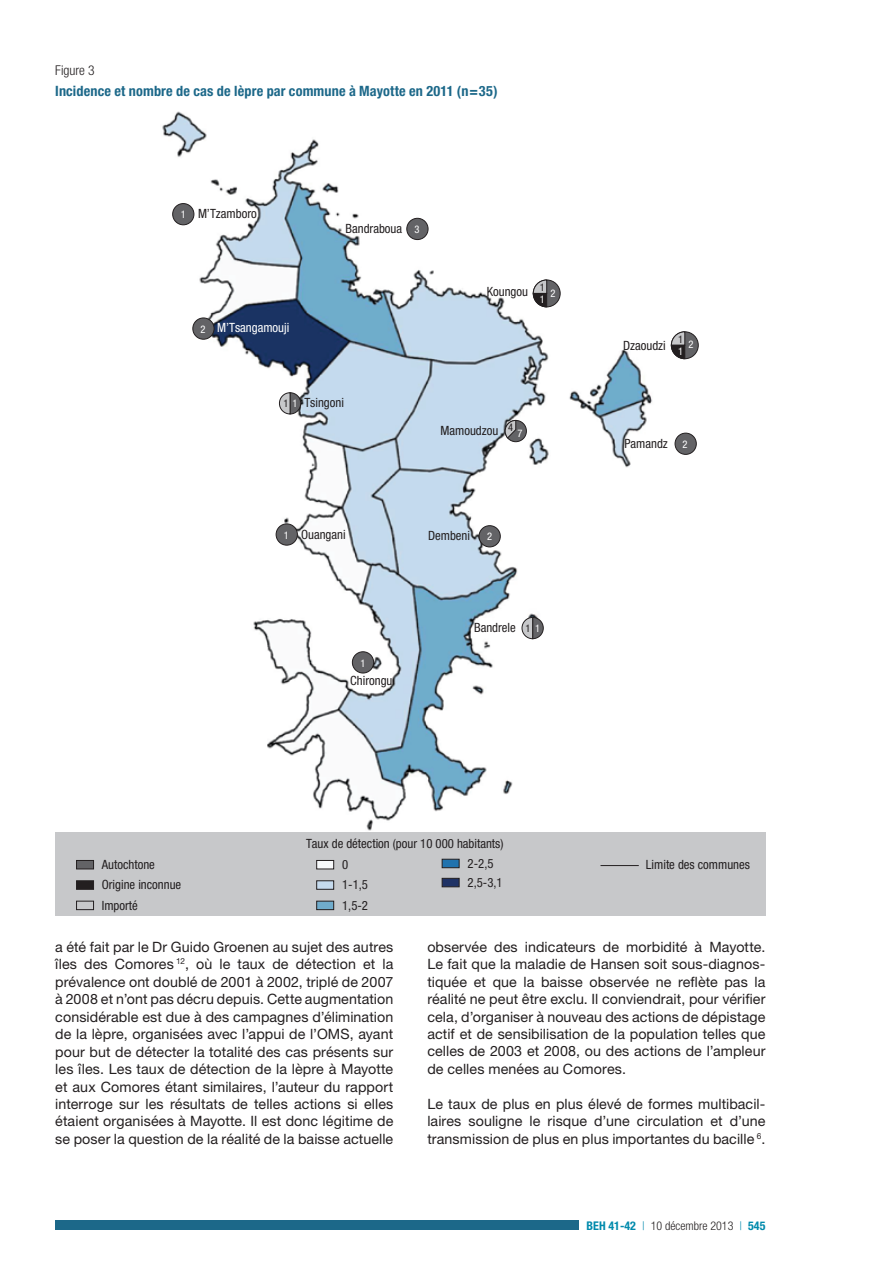
<style>
.page{position:relative;width:893px;height:1263px;background:#fff}
.page>*{position:absolute;margin:0;border:0;box-sizing:border-box;transform-origin:0 0}
.t1{font:14.25px/17.4px "Helvetica Neue";letter-spacing:.005em;color:#231f20;text-align:justify}
.t2{font:700 condensed 14.25px "Helvetica Neue";letter-spacing:.01em;color:#1c6889}
.t3{font:300 condensed 13.5px "Helvetica Neue";color:#231f20}
.t4{font:condensed 12.75px/20.4px "Helvetica Neue";color:#231f20}
.t5{font:condensed 12.75px "Helvetica Neue";color:#fff}
.t6{font:300 condensed 12px "Helvetica Neue";color:#231f20}
.t7{font:condensed 10.5px "Helvetica Neue";color:#fff}
.t8{font:condensed 10.5px "Helvetica Neue";color:#231f20}
.s1{color:#fff}
.s2{font-weight:700;color:#008aac}
.s3{color:#008aac}
</style>
<div class="page">
<div style="left:55px;top:1220px;width:523px;height:10px;background:#1c6889"></div>
<img style="left:162px;top:111px;width:491px;height:720px">
<div style="left:671px;top:332px;width:27px;height:27px;background:#636366;border-radius:50%"></div>
<div style="left:671px;top:331px;width:28px;height:28px;border:1px solid #231f20;border-radius:50%"></div>
<svg style="left:671px;top:331px;width:15px;height:28px"></svg>
<div style="left:533px;top:280px;width:27px;height:27px;background:#636366;border-radius:50%"></div>
<div style="left:533px;top:280px;width:28px;height:27px;border:1px solid #231f20;border-radius:50%"></div>
<svg style="left:532px;top:279px;width:15px;height:29px"></svg>
<div style="left:407px;top:218px;width:21px;height:22px;background:#636366;border-radius:50%"></div>
<div style="left:406px;top:218px;width:22px;height:22px;border:1px solid #231f20;border-radius:50%"></div>
<div style="left:173px;top:204px;width:21px;height:21px;background:#636366;border-radius:50%"></div>
<div style="left:172px;top:203px;width:22px;height:22px;border:1px solid #231f20;border-radius:50%"></div>
<div style="left:193px;top:318px;width:21px;height:21px;background:#636366;border-radius:50%"></div>
<div style="left:192px;top:318px;width:22px;height:22px;border:1px solid #231f20;border-radius:50%"></div>
<svg style="left:521px;top:617px;width:23px;height:22px"></svg>
<svg style="left:279px;top:392px;width:22px;height:23px"></svg>
<div style="left:505px;top:420px;width:21px;height:22px;background:#636366;border-radius:50%"></div>
<div style="left:505px;top:420px;width:22px;height:22px;border:1px solid #231f20;border-radius:50%"></div>
<svg style="left:504px;top:420px;width:12px;height:19px"></svg>
<div style="left:675px;top:433px;width:21px;height:21px;background:#636366;border-radius:50%"></div>
<div style="left:675px;top:433px;width:22px;height:22px;border:1px solid #231f20;border-radius:50%"></div>
<div style="left:479px;top:526px;width:21px;height:21px;background:#636366;border-radius:50%"></div>
<div style="left:479px;top:525px;width:22px;height:22px;border:1px solid #231f20;border-radius:50%"></div>
<div style="left:352px;top:652px;width:22px;height:21px;background:#636366;border-radius:50%"></div>
<div style="left:352px;top:651px;width:22px;height:22px;border:1px solid #231f20;border-radius:50%"></div>
<div style="left:276px;top:524px;width:21px;height:21px;background:#636366;border-radius:50%"></div>
<div style="left:276px;top:523px;width:22px;height:22px;border:1px solid #231f20;border-radius:50%"></div>
<div style="left:55px;top:832px;width:710px;height:84px;background:#c7c8ca"></div>
<div style="left:316px;top:860px;width:18px;height:9px;background:#f7f9fb;border:1px solid #231f20"></div>
<div style="left:442px;top:859px;width:17px;height:9px;background:#2173ae;border:1px solid #231f20"></div>
<div style="left:76px;top:860px;width:18px;height:9px;background:#636366;border:1px solid #231f20"></div>
<svg style="left:76px;top:865px;width:563px;height:45px"></svg>
<p class="t3" style="left:55px;top:62px;width:41px">Figure 3</p>
<p class="t2" style="left:55px;top:82px;width:444px">Incidence et nombre de cas de lèpre par commune à Mayotte en 2011 (n=35)</p>
<p class="t7" style="left:181px;top:208px;width:7px">1</p>
<p class="t4" style="left:198px;top:203px;width:60px">M’Tzamboro</p>
<p class="t7" style="left:200px;top:323px;width:7px">2</p>
<p class="t5" style="left:217px;top:320px;width:74px">M’Tsangamouji</p>
<p class="t4" style="left:346px;top:218px;width:58px">Bandraboua</p>
<p class="t7" style="left:414px;top:223px;width:7px">3</p>
<p class="t4" style="left:487px;top:281px;width:43px">Koungou</p>
<p class="t8" style="left:540px;top:281px;width:7px">1</p>
<p class="t7" style="left:540px;top:293px;width:7px">1</p>
<p class="t7" style="left:550px;top:287px;width:7px">2</p>
<p class="t8" style="left:283px;top:398px;width:16px">1 <span class="s1">1</span></p>
<p class="t4" style="left:304px;top:393px;width:41px">Tsingoni</p>
<p class="t4" style="left:440px;top:420px;width:59px">Mamoudzou</p>
<p class="t8" style="left:508px;top:421px;width:7px">4</p>
<p class="t7" style="left:517px;top:427px;width:7px">7</p>
<p class="t7" style="left:284px;top:529px;width:7px">1</p>
<p class="t4" style="left:301px;top:524px;width:46px">Ouangani</p>
<p class="t7" style="left:361px;top:657px;width:7px">1</p>
<p class="t4" style="left:350px;top:670px;width:44px">Chirongu</p>
<p class="t4" style="left:428px;top:526px;width:44px">Dembeni</p>
<p class="t7" style="left:487px;top:530px;width:7px">2</p>
<p class="t4" style="left:474px;top:617px;width:43px">Bandrele</p>
<p class="t8" style="left:525px;top:622px;width:16px">1 <span class="s1">1</span></p>
<p class="t4" style="left:102px;top:854px;width:81px">Autochtone<br>Origine inconnue<br>Importé</p>
<p class="t4" style="left:342px;top:834px;width:163px;text-indent:-36px">Taux de détection (pour 10 000 habitants)<br>0<br>1-1,5<br>1,5-2</p>
<p class="t4" style="left:468px;top:853px;width:37px;line-height:19px">2-2,5<br>2,5-3,1</p>
<p class="t4" style="left:623px;top:335px;width:44px">Dzaoudzi</p>
<p class="t8" style="left:678px;top:333px;width:7px">1</p>
<p class="t7" style="left:678px;top:345px;width:7px">1</p>
<p class="t7" style="left:688px;top:339px;width:7px">2</p>
<p class="t4" style="left:624px;top:433px;width:45px">Pamandz</p>
<p class="t7" style="left:683px;top:438px;width:7px">2</p>
<p class="t4" style="left:646px;top:854px;width:106px">Limite des communes</p>
<p class="t1" style="left:55px;top:938px;width:340px">a été fait par le Dr Guido Groenen au sujet des autres îles des Comores <sup>12</sup>, où le taux de détection et la prévalence ont doublé de 2001 à 2002, triplé de 2007 à 2008 et n’ont pas décru depuis. Cette augmentation considérable est due à des campagnes d’élimination de la lèpre, organisées avec l’appui de l’OMS, ayant pour but de détecter la totalité des cas présents sur les îles. Les taux de détection de la lèpre à Mayotte et aux Comores étant similaires, l’auteur du rapport interroge sur les résultats de telles actions si elles étaient organisées à Mayotte. Il est donc légitime de se poser la question de la réalité de la baisse actuelle</p>
<p class="t1" style="left:427px;top:938px;width:340px">observée des indicateurs de morbidité à Mayotte.<br>Le fait que la maladie de Hansen soit sous-diagnos&shy;tiquée et que la baisse observée ne reflète pas la réalité ne peut être exclu. Il conviendrait, pour vérifier cela, d’organiser à nouveau des actions de dépistage actif et de sensibilisation de la population telles que celles de 2003 et 2008, ou des actions de l’ampleur de celles menées au Comores.</p>
<p class="t1" style="left:427px;top:1094px;width:340px">Le taux de plus en plus élevé de formes multibacil&shy;laires souligne le risque d’une circulation et d’une transmission de plus en plus importantes du bacille <sup>6</sup>.</p>
<p class="t6" style="left:587px;top:1219px;width:180px"><span class="s2">BEH 41-42</span> <span class="s3">|</span> 10 décembre 2013 <span class="s3">|</span> <span class="s2">545</span></p>
</div>
